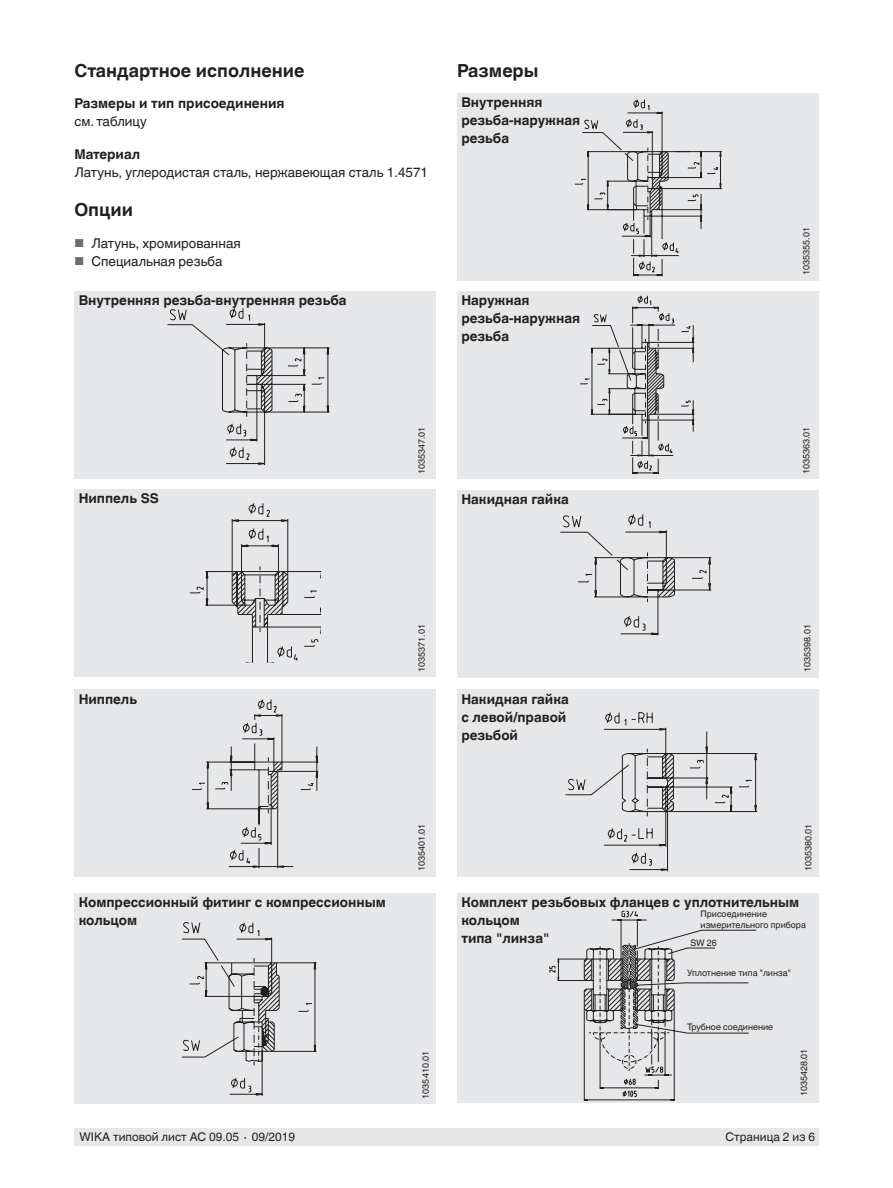
<style>
.page{position:relative;width:893px;height:1188px;background:#fff}
.page>*{position:absolute;margin:0;border:0;box-sizing:border-box;transform-origin:0 0}
.t1{font:700 18px "Helvetica World";color:#231f20}
.t2{font:700 13.5px/18px "Helvetica World";color:#231f20}
.t3{font:13.5px "Helvetica World";color:#231f20}
.t4{font:12px "Helvetica World";color:#231f20}
.t5{font:9px/10.5px "Helvetica World";color:#231f20}
.s1{font-size:11.55px;color:#6c6d70}
</style>
<div class="page">
<div style="left:75px;top:1128px;width:744px;height:17px;background:#e6e7e9"></div>
<div style="left:457px;top:291px;width:362px;height:187px;background:#e6e7e9"></div>
<svg style="left:580px;top:296px;width:115px;height:178px"></svg>
<div style="left:457px;top:94px;width:362px;height:187px;background:#e6e7e9"></div>
<svg style="left:575px;top:99px;width:147px;height:178px"></svg>
<div style="left:457px;top:490px;width:362px;height:187px;background:#e6e7e9"></div>
<svg style="left:560px;top:514px;width:151px;height:122px"></svg>
<div style="left:457px;top:690px;width:362px;height:187px;background:#e6e7e9"></div>
<svg style="left:565px;top:712px;width:192px;height:159px"></svg>
<div style="left:457px;top:893px;width:362px;height:210px;background:#e6e7e9"></div>
<div style="left:74px;top:291px;width:362px;height:187px;background:#e6e7e9"></div>
<svg style="left:167px;top:308px;width:163px;height:157px"></svg>
<div style="left:74px;top:489px;width:362px;height:187px;background:#e6e7e9"></div>
<svg style="left:190px;top:503px;width:130px;height:159px"></svg>
<div style="left:74px;top:893px;width:362px;height:210px;background:#e6e7e9"></div>
<svg style="left:182px;top:922px;width:135px;height:174px"></svg>
<div style="left:74px;top:690px;width:362px;height:187px;background:#e6e7e9"></div>
<svg style="left:192px;top:699px;width:126px;height:169px"></svg>
<svg style="left:549px;top:911px;width:207px;height:190px"></svg>
<h1 class="t1" style="left:74px;top:60px;width:232px">Стандартное исполнение</h1>
<h1 class="t1" style="left:457px;top:60px;width:83px">Размеры</h1>
<p class="t2" style="left:74px;top:95px;width:212px">Размеры и тип присоединения</p>
<p class="t3" style="left:74px;top:114px;width:74px">см. таблицу</p>
<p class="t2" style="left:74px;top:146px;width:67px">Материал</p>
<p class="t3" style="left:74px;top:165px;width:355px">Латунь, углеродистая сталь, нержавеющая сталь 1.4571</p>
<h1 class="t1" style="left:74px;top:199px;width:60px">Опции</h1>
<p class="t3" style="left:74px;top:235px;width:168px"><span class="s1">■</span> Латунь, хромированная</p>
<p class="t3" style="left:74px;top:253px;width:150px"><span class="s1">■</span> Специальная резьба</p>
<p class="t2" style="left:461px;top:94px;width:120px">Внутренняя резьба-наружная резьба</p>
<p class="t2" style="left:79px;top:292px;width:269px">Внутренняя резьба-внутренняя резьба</p>
<p class="t2" style="left:79px;top:489px;width:82px">Ниппель SS</p>
<p class="t5" style="left:416px;top:474px;width:49px;rotate:-90deg">1035347.01</p>
<p class="t2" style="left:461px;top:292px;width:120px">Наружная резьба-наружная резьба</p>
<p class="t2" style="left:461px;top:490px;width:109px">Накидная гайка</p>
<p class="t5" style="left:801px;top:275px;width:49px;rotate:-90deg">1035355.01</p>
<p class="t5" style="left:801px;top:474px;width:49px;rotate:-90deg">1035363.01</p>
<p class="t2" style="left:79px;top:690px;width:60px">Ниппель</p>
<p class="t2" style="left:79px;top:893px;width:309px">Компрессионный фитинг с компрессионным кольцом</p>
<p class="t5" style="left:416px;top:672px;width:49px;rotate:-90deg">1035371.01</p>
<p class="t5" style="left:802px;top:672px;width:49px;rotate:-90deg">1035398.01</p>
<p class="t2" style="left:461px;top:690px;width:109px">Накидная гайка с левой/правой резьбой</p>
<p class="t5" style="left:416px;top:871px;width:49px;rotate:-90deg">1035401.01</p>
<p class="t5" style="left:803px;top:871px;width:49px;rotate:-90deg">1035380.01</p>
<p class="t2" style="left:461px;top:893px;width:339px">Комплект резьбовых фланцев с уплотнительным кольцом<br>типа "линза"</p>
<p class="t5" style="left:701px;top:909px;width:107px">Присоединение измерительного прибора</p>
<p class="t5" style="left:690px;top:937px;width:28px">SW 26</p>
<p class="t5" style="left:687px;top:968px;width:105px">Уплотнение типа "линза"</p>
<p class="t5" style="left:687px;top:1022px;width:88px">Трубное соединение</p>
<p class="t5" style="left:421px;top:1099px;width:49px;rotate:-90deg">1035410.01</p>
<p class="t5" style="left:799px;top:1096px;width:49px;rotate:-90deg">1035428.01</p>
<p class="t4" style="left:80px;top:1130px;width:217px">WIKA типовой лист AC 09.05 ∙ 09/2019</p>
<p class="t4" style="left:725px;top:1130px;width:91px">Страница 2 из 6</p>
</div>
